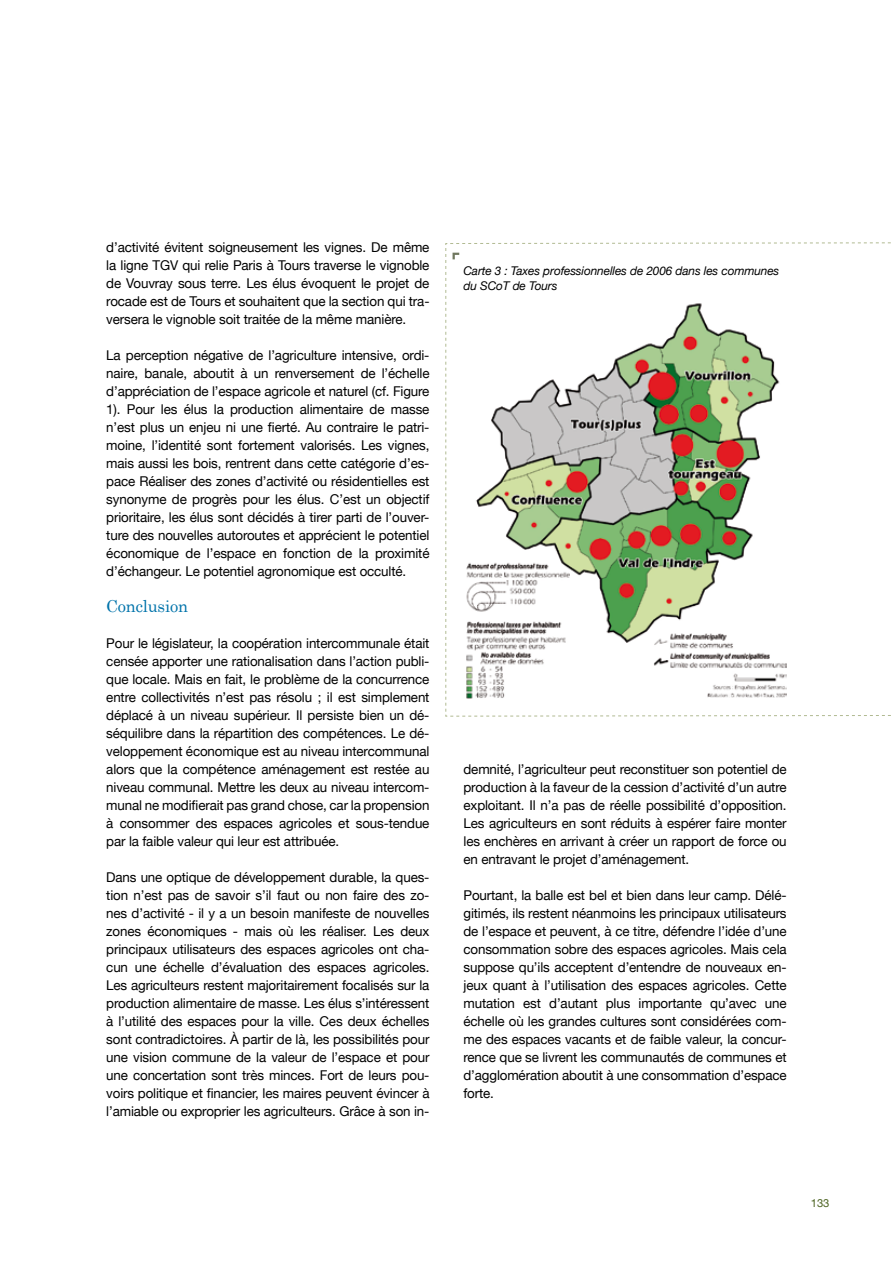
<style>
.page{position:relative;width:893px;height:1263px;background:#fff}
.page>*{position:absolute;margin:0;border:0;box-sizing:border-box;transform-origin:0 0}
.t1{font:16.5px "Century Schoolbook";letter-spacing:-.01em;color:#0073aa}
.t2{font:13.5px/18px "Helvetica Neue LT";letter-spacing:-.01em;color:#000;text-align:justify}
.t3{font:italic 12px/15px "Helvetica Neue LT";letter-spacing:-.01em;color:#000}
.t4{font:11.25px "Helvetica Neue LT";color:#4d6422}
</style>
<div class="page">
<svg style="left:445px;top:242px;width:446px;height:475px"></svg>
<p class="t2" style="left:106px;top:238px;width:325px">d’activité évitent soigneusement les vignes. De même la ligne TGV qui relie Paris à Tours traverse le vignoble de Vouvray sous terre. Les élus évoquent le projet de rocade est de Tours et souhaitent que la section qui tra&shy;versera le vignoble soit traitée de la même manière.</p>
<p class="t2" style="left:106px;top:346px;width:325px">La perception négative de l’agriculture intensive, ordi&shy;naire, banale, aboutit à un renversement de l’échelle d’appréciation de l’espace agricole et naturel (cf. Figure 1). Pour les élus la production alimentaire de masse n’est plus un enjeu ni une fierté. Au contraire le patri&shy;moine, l’identité sont fortement valorisés. Les vignes, mais aussi les bois, rentrent dans cette catégorie d’es&shy;pace Réaliser des zones d’activité ou résidentielles est synonyme de progrès pour les élus. C’est un objectif prioritaire, les élus sont décidés à tirer parti de l’ouver&shy;ture des nouvelles autoroutes et apprécient le potentiel économique de l’espace en fonction de la proximité d’échangeur. Le potentiel agronomique est occulté.</p>
<p class="t1" style="left:106px;top:592px;width:83px">Conclusion</p>
<p class="t2" style="left:106px;top:634px;width:325px">Pour le législateur, la coopération intercommunale était censée apporter une rationalisation dans l’action publi&shy;que locale. Mais en fait, le problème de la concurrence entre collectivités n’est pas résolu ; il est simplement déplacé à un niveau supérieur. Il persiste bien un dé&shy;séquilibre dans la répartition des compétences. Le dé&shy;veloppement économique est au niveau intercommunal alors que la compétence aménagement est restée au niveau communal. Mettre les deux au niveau intercom&shy;munal ne modifierait pas grand chose, car la propension à consommer des espaces agricoles et sous-tendue par la faible valeur qui leur est attribuée.</p>
<p class="t2" style="left:106px;top:868px;width:325px">Dans une optique de développement durable, la ques&shy;tion n’est pas de savoir s’il faut ou non faire des zo&shy;nes d’activité - il y a un besoin manifeste de nouvelles zones économiques - mais où les réaliser. Les deux principaux utilisateurs des espaces agricoles ont cha&shy;cun une échelle d’évaluation des espaces agricoles.<br>Les agriculteurs restent majoritairement focalisés sur la production alimentaire de masse. Les élus s’intéressent à l’utilité des espaces pour la ville. Ces deux échelles sont contradictoires. À partir de là, les possibilités pour une vision commune de la valeur de l’espace et pour une concertation sont très minces. Fort de leurs pou&shy;voirs politique et financier, les maires peuvent évincer à l’amiable ou exproprier les agriculteurs. Grâce à son in-</p>
<p class="t3" style="left:463px;top:263px;width:317px">Carte 3 : Taxes professionnelles de 2006 dans les communes du SCoT de Tours</p>
<p class="t2" style="left:463px;top:760px;width:325px">demnité, l’agriculteur peut reconstituer son potentiel de production à la faveur de la cession d’activité d’un autre exploitant. Il n’a pas de réelle possibilité d’opposition.<br>Les agriculteurs en sont réduits à espérer faire monter les enchères en arrivant à créer un rapport de force ou en entravant le projet d’aménagement.</p>
<p class="t2" style="left:463px;top:886px;width:325px">Pourtant, la balle est bel et bien dans leur camp. Délé&shy;gitimés, ils restent néanmoins les principaux utilisateurs de l’espace et peuvent, à ce titre, défendre l’idée d’une consommation sobre des espaces agricoles. Mais cela suppose qu’ils acceptent d’entendre de nouveaux en&shy;jeux quant à l’utilisation des espaces agricoles. Cette mutation est d’autant plus importante qu’avec une échelle où les grandes cultures sont considérées com&shy;me des espaces vacants et de faible valeur, la concur&shy;rence que se livrent les communautés de communes et d’agglomération aboutit à une consommation d’espace forte.</p>
<p class="t4" style="left:811px;top:1196px;width:20px">133</p>
</div>
